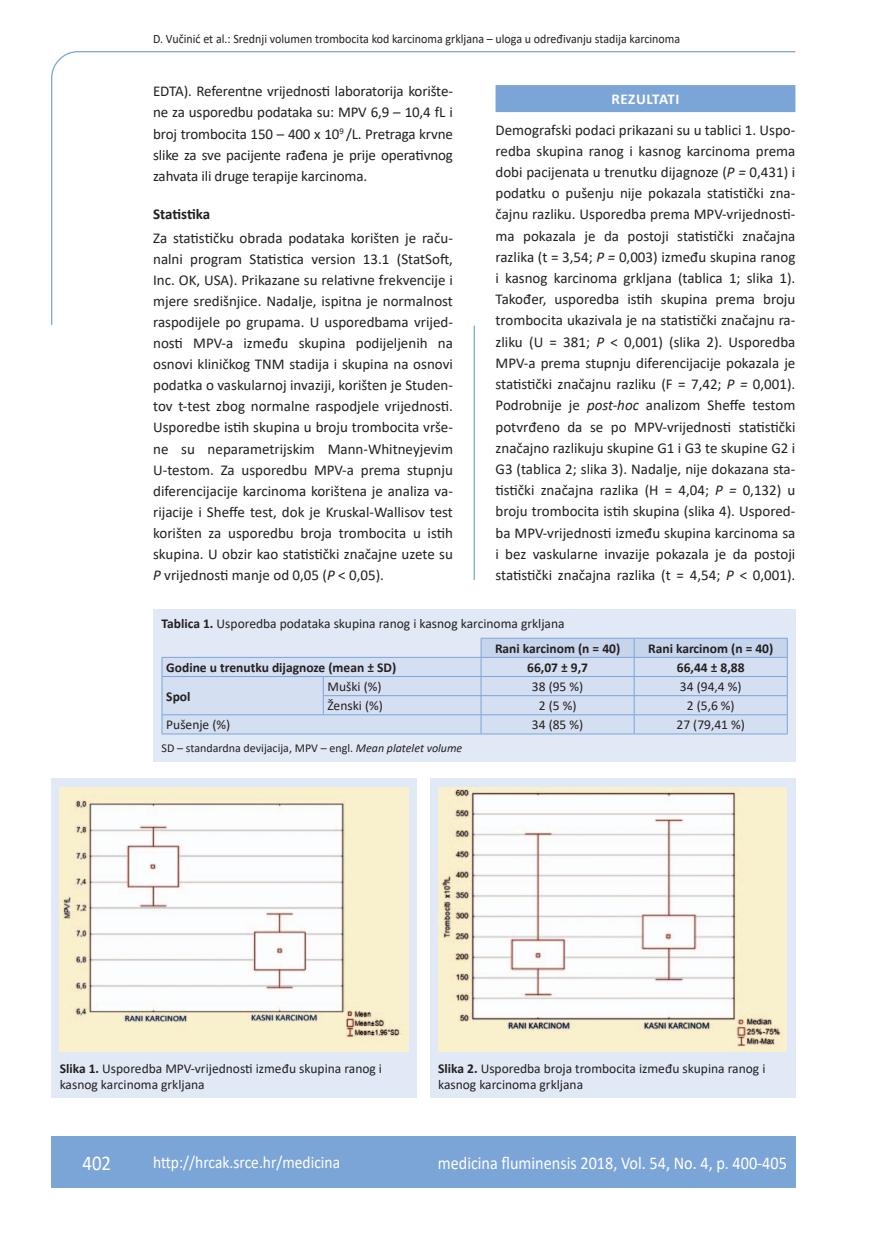
<style>
.page{position:relative;width:872px;height:1234px;background:#fff}
.page>*{position:absolute;margin:0;border:0;box-sizing:border-box;transform-origin:0 0}
.t1{font:21px "Calibri";color:#fff;scale:.9 1}
.t2{font:18px "Calibri";color:#fff;scale:.9 1}
.t3{font:17.25px "Calibri";color:#fff;scale:.9 1}
.t4{font:15px/21.1px "Calibri";letter-spacing:-.01em;color:#231f20;text-align:justify}
.t5{font:700 15px "Calibri";letter-spacing:-.01em;color:#231f20}
.t6{font:700 15px "Calibri";letter-spacing:.035em;color:#fff}
.t7{font:13.5px/16.5px "Calibri";color:#231f20}
.t8{font:700 13.5px "Calibri";color:#231f20}
.t9{font:12.75px "Calibri";color:#231f20;scale:.94 1}
.t10{font:12px "Calibri";color:#231f20}
.s1{font-style:italic}
.s2{font-weight:700}
</style>
<div class="page">
<svg style="left:51px;top:51px;width:745px;height:274px"></svg>
<hr style="left:473px;top:325px;width:2px;height:255px;background:#7ca5d7">
<div style="left:51px;top:1135px;width:744px;height:51px;background:#7ca5d7"></div>
<div style="left:495px;top:85px;width:300px;height:27px;background:#7ca5d7"></div>
<div style="left:153px;top:608px;width:642px;height:153px;background:#e1e9f6"></div>
<div style="left:163px;top:658px;width:318px;height:75px;background:#d4dff1"></div>
<hr style="left:481px;top:637px;width:153px;height:1px;background:#7ca5d7">
<hr style="left:634px;top:637px;width:153px;height:1px;background:#7ca5d7">
<hr style="left:162px;top:657px;width:161px;height:1px;background:#7ca5d7">
<hr style="left:323px;top:657px;width:158px;height:1px;background:#7ca5d7">
<hr style="left:162px;top:676px;width:161px;height:1px;background:#7ca5d7">
<hr style="left:323px;top:676px;width:158px;height:1px;background:#7ca5d7">
<hr style="left:323px;top:695px;width:158px;height:1px;background:#7ca5d7">
<svg style="left:323px;top:676px;width:1px;height:38px"></svg>
<hr style="left:162px;top:714px;width:161px;height:1px;background:#7ca5d7">
<svg style="left:162px;top:658px;width:1px;height:75px"></svg>
<hr style="left:323px;top:714px;width:158px;height:1px;background:#7ca5d7">
<svg style="left:481px;top:638px;width:307px;height:95px"></svg>
<hr style="left:162px;top:733px;width:161px;height:1px;background:#7ca5d7">
<hr style="left:323px;top:733px;width:158px;height:1px;background:#7ca5d7">
<hr style="left:481px;top:733px;width:153px;height:1px;background:#7ca5d7">
<hr style="left:634px;top:733px;width:153px;height:1px;background:#7ca5d7">
<div style="left:51px;top:778px;width:366px;height:319px;background:#e1e9f6"></div>
<img style="left:60px;top:787px;width:348px;height:264px">
<div style="left:429px;top:778px;width:366px;height:319px;background:#e1e9f6"></div>
<img style="left:438px;top:787px;width:349px;height:264px">
<p class="t9" style="left:153px;top:29px;width:562px">D. Vučinić et al.: Srednji volumen trombocita kod karcinoma grkljana – uloga u određivanju stadija karcinoma</p>
<p class="t4" style="left:153px;top:80px;width:301px">EDTA). Referentne vrijednosti laboratorija korište&shy;ne za usporedbu podataka su: MPV 6,9 – 10,4 fL i broj trombocita 150 – 400 x 10<sup>9</sup> /L. Pretraga krvne slike za sve pacijente rađena je prije operativnog zahvata ili druge terapije karcinoma.</p>
<p class="t5" style="left:153px;top:203px;width:59px">Statistika</p>
<p class="t4" style="left:153px;top:227px;width:301px">Za statističku obrada podataka korišten je raču&shy;nalni program Statistica version 13.1 (StatSoft, Inc. OK, USA). Prikazane su relativne frekvencije i mjere središnjice. Nadalje, ispitna je normalnost raspodijele po grupama. U usporedbama vrijed&shy;nosti MPV-a između skupina podijeljenih na osnovi kliničkog TNM stadija i skupina na osnovi podatka o vaskularnoj invaziji, korišten je Studen&shy;tov t-test zbog normalne raspodjele vrijednosti.<br>Usporedbe istih skupina u broju trombocita vrše&shy;ne su neparametrijskim Mann-Whitneyjevim U-testom. Za usporedbu MPV-a prema stupnju diferencijacije karcinoma korištena je analiza va&shy;rijacije i Sheffe test, dok je Kruskal-Wallisov test korišten za usporedbu broja trombocita u istih skupina. U obzir kao statistički značajne uzete su <span class="s1">P</span> vrijednosti manje od 0,05 (<span class="s1">P</span> &lt; 0,05).</p>
<p class="t6" style="left:611px;top:88px;width:70px">REZULTATI</p>
<p class="t4" style="left:495px;top:119px;width:301px">Demografski podaci prikazani su u tablici 1. Uspo&shy;redba skupina ranog i kasnog karcinoma prema dobi pacijenata u trenutku dijagnoze (<span class="s1">P =</span> 0,431) i podatku o pušenju nije pokazala statistički zna&shy;čajnu razliku. Usporedba prema MPV-vrijednosti&shy;ma pokazala je da postoji statistički značajna razlika (t = 3,54; <span class="s1">P =</span> 0,003) između skupina ranog i kasnog karcinoma grkljana (tablica 1; slika 1).<br>Također, usporedba istih skupina prema broju trombocita ukazivala je na statistički značajnu ra&shy;zliku (U = 381; <span class="s1">P</span> &lt; 0,001) (slika 2). Usporedba MPV-a prema stupnju diferencijacije pokazala je statistički značajnu razliku (F = 7,42; <span class="s1">P =</span> 0,001).<br>Podrobnije je <span class="s1">post-hoc</span> analizom Sheffe testom potvrđeno da se po MPV-vrijednosti statistički značajno razlikuju skupine G1 i G3 te skupine G2 i G3 (tablica 2; slika 3). Nadalje, nije dokazana sta&shy;tistički značajna razlika (H = 4,04; <span class="s1">P =</span> 0,132) u broju trombocita istih skupina (slika 4). Uspored&shy;ba MPV-vrijednosti između skupina karcinoma sa i bez vaskularne invazije pokazala je da postoji statistički značajna razlika (t = 4,54; <span class="s1">P</span> &lt; 0,001).</p>
<p class="t7" style="left:495px;top:610px;width:127px;line-height:25.2px;text-indent:-333px"><span class="s2">Tablica 1.</span> Usporedba podataka skupina ranog i kasnog karcinoma grkljana<br><span class="s2">Rani karcinom (n = 40)</span></p>
<p class="t8" style="left:648px;top:638px;width:127px">Rani karcinom (n = 40)</p>
<p class="t8" style="left:166px;top:657px;width:231px">Godine u trenutku dijagnoze (mean ± SD)</p>
<p class="t8" style="left:527px;top:657px;width:62px">66,07 ± 9,7</p>
<p class="t8" style="left:677px;top:657px;width:69px">66,44 ± 8,88</p>
<p class="t8" style="left:166px;top:686px;width:26px">Spol</p>
<p class="t7" style="left:327px;top:678px;width:56px">Muški (%)</p>
<p class="t7" style="left:532px;top:678px;width:53px">38 (95 %)</p>
<p class="t7" style="left:680px;top:678px;width:63px">34 (94,4 %)</p>
<p class="t7" style="left:327px;top:697px;width:57px">Ženski (%)</p>
<p class="t7" style="left:539px;top:697px;width:39px">2 (5 %)</p>
<p class="t7" style="left:687px;top:697px;width:49px">2 (5,6 %)</p>
<p class="t7" style="left:166px;top:716px;width:65px">Pušenje (%)</p>
<p class="t7" style="left:532px;top:716px;width:53px">34 (85 %)</p>
<p class="t7" style="left:676px;top:716px;width:70px">27 (79,41 %)</p>
<p class="t10" style="left:162px;top:739px;width:302px">SD – standardna devijacija, MPV – engl. <span class="s1">Mean platelet volume</span></p>
<p class="t7" style="left:60px;top:1059px;width:324px"><span class="s2">Slika 1.</span> Usporedba MPV-vrijednosti između skupina ranog i kasnog karcinoma grkljana</p>
<p class="t7" style="left:438px;top:1059px;width:329px"><span class="s2">Slika 2.</span> Usporedba broja trombocita između skupina ranog i kasnog karcinoma grkljana</p>
<h1 class="t1" style="left:82px;top:1147px;width:33px">402</h1>
<p class="t3" style="left:153px;top:1149px;width:209px">http://hrcak.srce.hr/medicina</p>
<p class="t2" style="left:438px;top:1149px;width:389px">medicina fluminensis 2018, Vol. 54, No. 4, p. 400-405</p>
</div>
